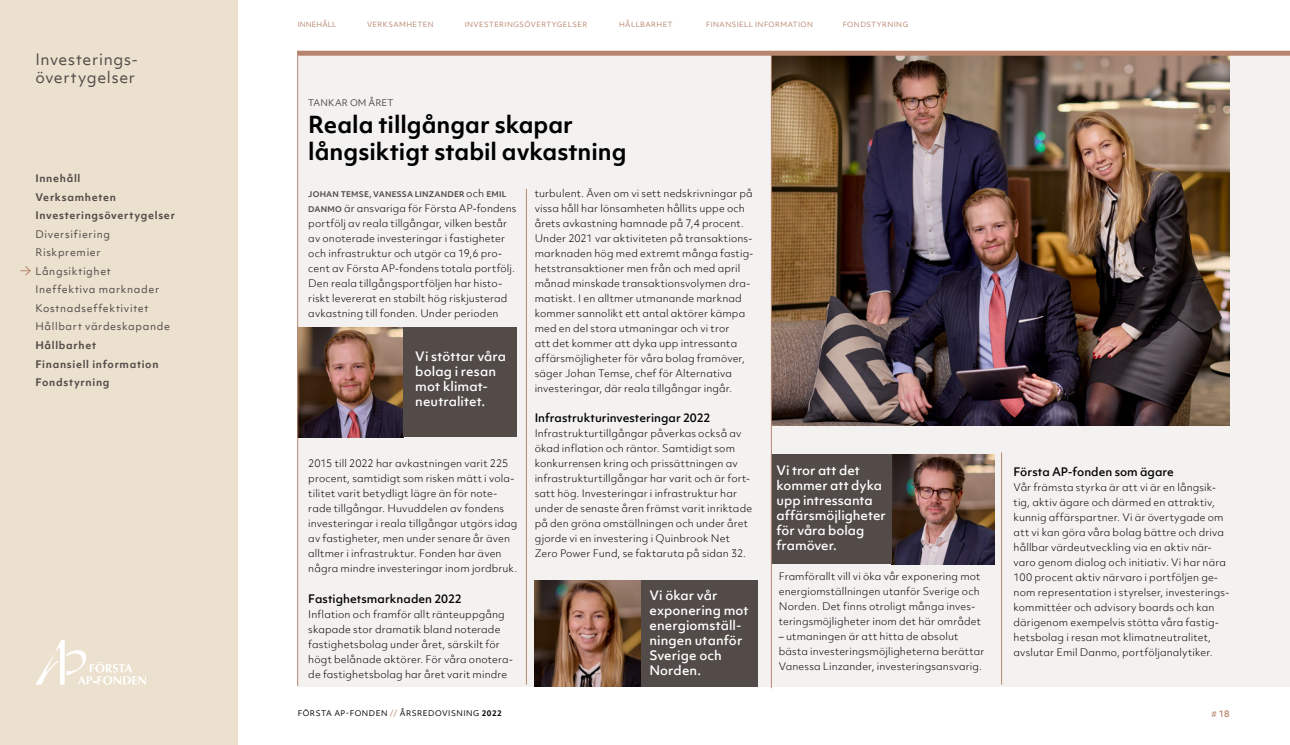
<style>
.page{position:relative;width:1290px;height:745px;background:#fff}
.page>*{position:absolute;margin:0;border:0;box-sizing:border-box;transform-origin:0 0}
.Rubrik_2_bold{font:700 22.5px/27px "Objektiv Mk 1";color:#000}
.t1{font:15px/17.5px "Objektiv Mk 1";letter-spacing:.045em;color:#524b48}
.Citat_negativ{font:500 12.5px/15px "Objektiv Mk 1";letter-spacing:.005em;color:#fff}
.Mellanrubrik{font:500 11.25px "Objektiv Mk 1";color:#000}
.Bröd{font:300 10px/15px "Objektiv Mk 2";letter-spacing:.015em;color:#000}
.t2{font:10px/18.5px "Objektiv Mk 1";letter-spacing:.065em;color:#524b48}
.t3{font:700 10px/18.5px "Objektiv Mk 1";letter-spacing:.07em;color:#524b48}
.Inkil{font:8.75px "Objektiv Mk 1";letter-spacing:.015em;color:#524b48}
.t4{font:500 8.75px "Objektiv Mk 1";color:#b8866f}
.t5{font:7.5px "Objektiv Mk 1";letter-spacing:.07em;color:#000}
.Bröd-2{font:700 7.5px "Objektiv Mk 1";letter-spacing:.02em;color:#524b48}
.t6{font:6.88px "Objektiv Mk 1";letter-spacing:.065em;color:#b8866f}
.t7{font:6.88px "Objektiv Mk 1";letter-spacing:.02em;color:#b8866f}
.s1{font-family:"Objektiv Mk 2";font-weight:300;font-size:10px;color:#000}
.s2{font-family:"Objektiv Mk 1";font-weight:700;font-size:7.5px;color:#524b48}
.s3{color:#b8866f}
.s4{font-weight:700}
.s5{font-weight:400}
</style>
<div class="page">
<div style="left:0;top:0;width:237px;height:744px;background:#ece1cf"></div>
<svg style="left:36px;top:640px;width:110px;height:44px"></svg>
<div style="left:297px;top:54px;width:993px;height:632px;background:#f4f2f1"></div>
<img style="left:298px;top:327px;width:105px;height:110px">
<img style="left:772px;top:56px;width:458px;height:369px">
<div style="left:297px;top:51px;width:993px;height:5px;background:#b8866f"></div>
<img style="left:535px;top:580px;width:106px;height:106px">
<div style="left:641px;top:579px;width:117px;height:107px;background:#524b48"></div>
<img style="left:892px;top:454px;width:102px;height:109px">
<div style="left:772px;top:454px;width:120px;height:109px;background:#524b48"></div>
<div style="left:403px;top:327px;width:113px;height:110px;background:#524b48"></div>
<hr style="left:526px;top:189px;width:1px;height:495px;background:#b8866f">
<hr style="left:1001px;top:452px;width:1px;height:232px;background:#b8866f">
<hr style="left:771px;top:53px;width:1px;height:634px;background:#b8866f">
<hr style="left:297px;top:51px;width:1px;height:634px;background:#b8866f">
<svg style="left:20px;top:266px;width:11px;height:10px"></svg>
<h2 class="t1" style="left:35px;top:51px;width:102px">Investerings&shy;övertygelser</h2>
<p class="t3" style="left:35px;top:169px;width:141px">Innehåll<br>Verksamheten<br>Investeringsövertygelser</p>
<p class="t2" style="left:35px;top:224px;width:136px">Diversifiering<br>Riskpremier<br>Långsiktighet<br>Ineffektiva marknader<br>Kostnadseffektivitet<br>Hållbart värdeskapande</p>
<p class="t3" style="left:35px;top:335px;width:125px">Hållbarhet<br>Finansiell information<br>Fondstyrning</p>
<p class="t7" style="left:298px;top:20px;width:40px">INNEHÅLL</p>
<p class="t6" style="left:367px;top:20px;width:68px">VERKSAMHETEN</p>
<p class="t6" style="left:465px;top:20px;width:124px">INVESTERINGSÖVERTYGELSER</p>
<p class="t6" style="left:619px;top:20px;width:55px">HÅLLBARHET</p>
<p class="t6" style="left:706px;top:20px;width:109px">FINANSIELL INFORMATION</p>
<p class="t6" style="left:843px;top:20px;width:67px">FONDSTYRNING</p>
<p class="Inkil" style="left:308px;top:97px;width:87px">TANKAR OM ÅRET</p>
<p class="Rubrik_2_bold" style="left:308px;top:111px;width:320px">Reala tillgångar skapar långsiktigt stabil avkastning</p>
<p class="Bröd" style="left:535px;top:185px;width:220px">turbulent. Även om vi sett nedskrivningar på vissa håll har lönsamheten hållits uppe och årets avkastning hamnade på 7,4 procent.<br>Under 2021 var aktiviteten på transaktions&shy;marknaden hög med extremt många fastig&shy;hetstransaktioner men från och med april månad minskade transaktionsvolymen dra&shy;matiskt. I en alltmer utmanande marknad kommer sannolikt ett antal aktörer kämpa med en del stora utmaningar och vi tror<br>att det kommer att dyka upp intressanta affärsmöjligheter för våra bolag framöver, säger Johan Temse, chef för Alternativa investeringar, där reala tillgångar ingår.</p>
<p class="Mellanrubrik" style="left:535px;top:410px;width:177px">Infrastrukturinvesteringar 2022</p>
<p class="Bröd" style="left:535px;top:425px;width:219px">Infrastrukturtillgångar påverkas också av ökad inflation och räntor. Samtidigt som konkurrensen kring och prissättningen av infrastrukturtillgångar har varit och är fort&shy;satt hög. Investeringar i infrastruktur har under de senaste åren främst varit inriktade på den gröna omställningen och under året gjorde vi en investering i Quinbrook Net Zero Power Fund, se faktaruta på sidan 32.</p>
<p class="Bröd-2" style="left:308px;top:189px;width:200px">JOHAN TEMSE, VANESSA LINZANDER <span class="s1">och</span> EMIL</p>
<p class="Bröd" style="left:308px;top:200px;width:209px"><span class="s2">DANMO</span> är ansvariga för Första AP-fondens portfölj av reala tillgångar, vilken består av onoterade investeringar i fastigheter och infrastruktur och utgör ca 19,6 pro&shy;cent av Första AP-fondens totala portfölj.<br>Den reala tillgångsportföljen har histo&shy;riskt levererat en stabilt hög riskjusterad avkastning till fonden. Under perioden</p>
<p class="Citat_negativ" style="left:415px;top:348px;width:92px">Vi stöttar våra bolag i resan mot klimat&shy;neutralitet.</p>
<p class="Bröd" style="left:308px;top:455px;width:211px">2015 till 2022 har avkastningen varit 225 procent, samtidigt som risken mätt i vola&shy;tilitet varit betydligt lägre än för note&shy;rade tillgångar. Huvuddelen av fondens investeringar i reala tillgångar utgörs idag av fastigheter, men under senare år även alltmer i infrastruktur. Fonden har även några mindre investeringar inom jordbruk.</p>
<p class="Mellanrubrik" style="left:308px;top:590px;width:155px">Fastighetsmarknaden 2022</p>
<p class="Bröd" style="left:308px;top:605px;width:206px">Inflation och framför allt ränteuppgång skapade stor dramatik bland noterade fastighetsbolag under året, särskilt för högt belånade aktörer. För våra onotera&shy;de fastighetsbolag har året varit mindre</p>
<p class="Citat_negativ" style="left:649px;top:587px;width:101px">Vi ökar vår exponering mot energiomställ&shy;ningen utanför<br>Sverige och<br>Norden.</p>
<p class="Citat_negativ" style="left:776px;top:462px;width:111px">Vi tror att det kommer att dyka upp intressanta affärsmöjligheter för våra bolag framöver.</p>
<p class="Bröd" style="left:779px;top:568px;width:204px">Framförallt vill vi öka vår exponering mot energiomställningen utanför Sverige och Norden. Det finns otroligt många inves&shy;teringsmöjligheter inom det här området</p>
<p class="Bröd" style="left:779px;top:628px;width:207px">– utmaningen är att hitta de absolut bästa investeringsmöjligheterna berättar<br>Vanessa Linzander, investeringsansvarig.</p>
<p class="Mellanrubrik" style="left:1013px;top:463px;width:162px">Första AP-fonden som ägare</p>
<p class="Bröd" style="left:1013px;top:479px;width:217px">Vår främsta styrka är att vi är en långsik&shy;tig, aktiv ägare och därmed en attraktiv, kunnig affärspartner. Vi är övertygade om att vi kan göra våra bolag bättre och driva hållbar värdeutveckling via en aktiv när&shy;varo genom dialog och initiativ. Vi har nära 100 procent aktiv närvaro i portföljen ge&shy;nom representation i styrelser, investerings&shy;kommittéer och advisory boards och kan därigenom exempelvis stötta våra fastig&shy;hetsbolag i resan mot klimatneutralitet, avslutar Emil Danmo, portföljanalytiker.</p>
<p class="t5" style="left:298px;top:707px;width:206px">FÖRSTA AP-FONDEN <span class="s3">//</span> ÅRSREDOVISNING <span class="s4">2022</span></p>
<p class="t4" style="left:1211px;top:706px;width:20px"><span class="s5">#</span> 18</p>
</div>
